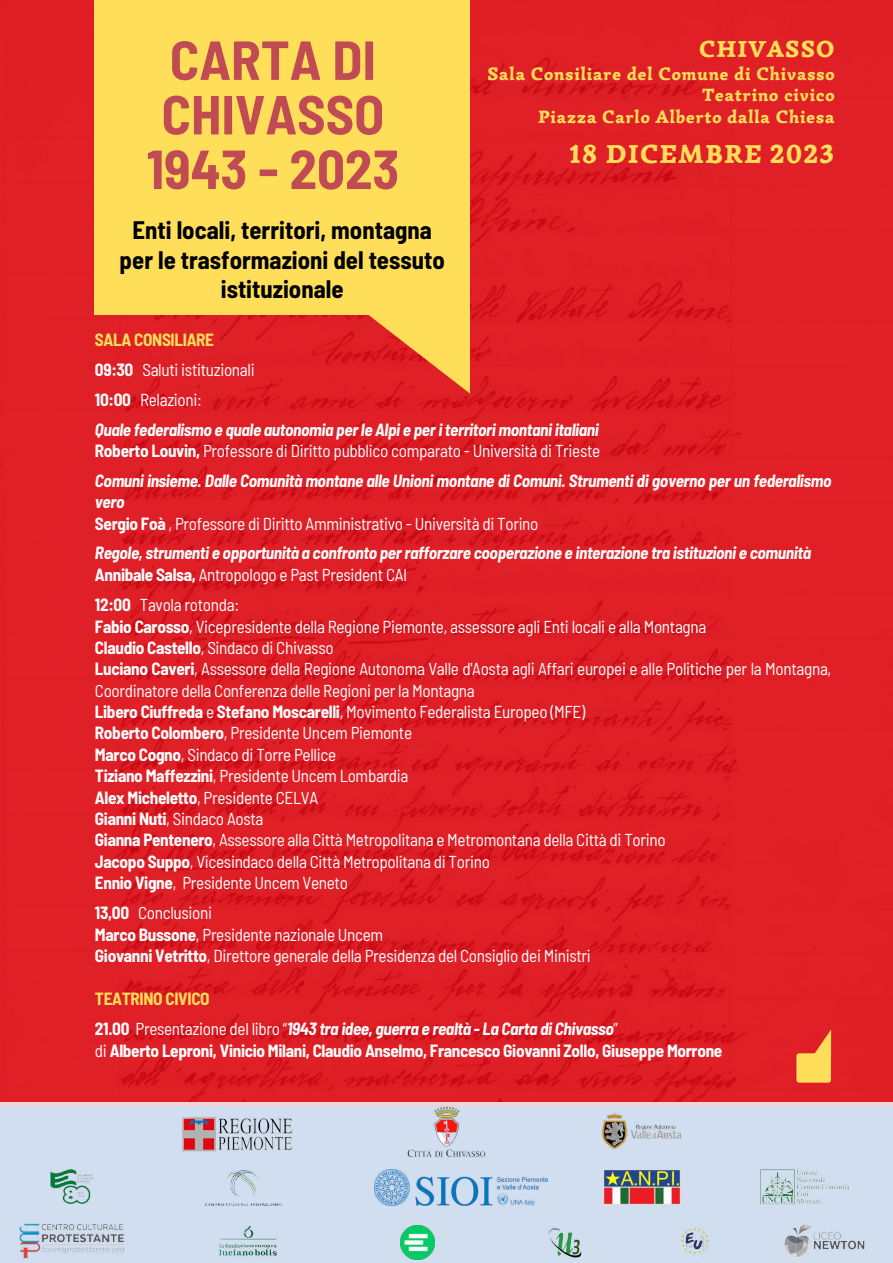
<style>
.page{position:relative;width:893px;height:1263px;background:#fff}
.page>*{position:absolute;margin:0;border:0;box-sizing:border-box;transform-origin:0 0}
.t1{font:700 semi-condensed 54.9px/54.6px "Barlow";color:#c14b52;text-align:center}
.t2{font:900 26.25px "Simonetta";letter-spacing:.05em;color:#ffde59}
.t3{font:700 semi-condensed 24.75px/29.2px "Barlow";color:#000;text-align:center}
.t4{font:900 23.4px "Simonetta";letter-spacing:.05em;color:#ffde59}
.t5{font:900 18px/21.4px "Simonetta";letter-spacing:.05em;color:#ffde59;text-align:right}
.t6{font:semi-condensed 17.25px/21.4px "Barlow";letter-spacing:-.02em;color:#fff}
.t7{font:italic 700 semi-condensed 17.25px/29.8px "Barlow";letter-spacing:-.02em;color:#fff}
.t8{font:700 semi-condensed 17.25px "Barlow";letter-spacing:-.02em;color:#fff}
.s1{font-style:normal;color:#ffde59}
.s2{font-style:normal}
.s3{font-weight:400;font-style:normal}
.s4{font-weight:700;font-style:italic}
.s5{font-weight:700}
.s6{font-weight:400}
</style>
<div class="page">
<div style="left:0;top:0;width:893px;height:1106px;background:#e01f26"></div>
<svg style="left:345px;top:315px;width:125px;height:79px"></svg>
<div style="left:0;top:1102px;width:893px;height:161px;background:#d1deef"></div>
<div style="left:796px;top:1053px;width:35px;height:30px;background:#ffde59;border-radius:3px"></div>
<svg style="left:811px;top:1030px;width:20px;height:24px"></svg>
<div style="left:94px;top:0;width:376px;height:315px;background:#ffde59"></div>
<img style="left:375px;top:1170px;width:172px;height:35px">
<img style="left:182px;top:1117px;width:110px;height:34px">
<img style="left:50px;top:1169px;width:43px;height:35px">
<img style="left:205px;top:1170px;width:77px;height:35px">
<img style="left:603px;top:1170px;width:77px;height:35px">
<img style="left:761px;top:1169px;width:88px;height:36px">
<img style="left:19px;top:1224px;width:105px;height:34px">
<img style="left:219px;top:1226px;width:58px;height:30px">
<img style="left:400px;top:1225px;width:34px;height:34px">
<img style="left:548px;top:1227px;width:33px;height:31px">
<img style="left:681px;top:1227px;width:28px;height:29px">
<img style="left:784px;top:1225px;width:81px;height:32px">
<img style="left:407px;top:1106px;width:79px;height:51px">
<img style="left:601px;top:1112px;width:80px;height:37px">
<h1 class="t1" style="left:147px;top:31px;width:254px">CARTA DI<br>CHIVASSO<br>1943 - 2023</h1>
<h3 class="t3" style="left:120px;top:215px;width:327px">Enti locali, territori, montagna per le trasformazioni del tessuto istituzionale</h3>
<h3 class="t4" style="left:699px;top:34px;width:137px">CHIVASSO</h3>
<p class="t5" style="left:487px;top:63px;width:349px">Sala Consiliare del Comune di Chivasso<br>Teatrino civico<br>Piazza Carlo Alberto dalla Chiesa</p>
<h2 class="t2" style="left:570px;top:138px;width:266px">18 DICEMBRE 2023</h2>
<p class="t7" style="left:95px;top:324px;width:505px"><span class="s1">SALA CONSILIARE<br></span><span class="s2">09:30</span> <span class="s3">Saluti istituzionali<br></span><span class="s2">10:00</span> <span class="s3">Relazioni:<br></span>Quale federalismo e quale autonomia per le Alpi e per i territori montani italiani</p>
<p class="t7" style="left:95px;top:435px;width:738px"><span class="s2">Roberto Louvin,</span> <span class="s3">Professore di Diritto pubblico comparato - Università di Trieste<br></span>Comuni insieme. Dalle Comunità montane alle Unioni montane di Comuni. Strumenti di governo per un federalismo</p>
<p class="t6" style="left:95px;top:491px;width:445px"><span class="s4">vero<br></span><span class="s5">Sergio Foà</span> , Professore di Diritto Amministrativo - Università di Torino</p>
<p class="t7" style="left:95px;top:542px;width:717px;line-height:21.4px">Regole, strumenti e opportunità a confronto per rafforzare cooperazione e interazione tra istituzioni e comunità<br><span class="s2">Annibale Salsa,</span> <span class="s3">Antropologo e Past President CAI</span></p>
<p class="t6" style="left:95px;top:593px;width:738px"><span class="s5">12:00</span> Tavola rotonda:<br><span class="s5">Fabio Carosso</span>, Vicepresidente della Regione Piemonte, assessore agli Enti locali e alla Montagna<br><span class="s5">Claudio Castello</span>, Sindaco di Chivasso<br><span class="s5">Luciano Caveri</span>, Assessore della Regione Autonoma Valle d'Aosta agli Affari europei e alle Politiche per la Montagna, Coordinatore della Conferenza delle Regioni per la Montagna<br><span class="s5">Libero Ciuffreda</span> e <span class="s5">Stefano Moscarelli</span>, Movimento Federalista Europeo (MFE)<br><span class="s5">Roberto Colombero</span>, Presidente Uncem Piemonte<br><span class="s5">Marco Cogno</span>, Sindaco di Torre Pellice<br><span class="s5">Tiziano Maffezzini</span>, Presidente Uncem Lombardia<br><span class="s5">Alex Micheletto</span>, Presidente CELVA<br><span class="s5">Gianni Nuti</span>, Sindaco Aosta<br><span class="s5">Gianna Pentenero</span>, Assessore alla Città Metropolitana e Metromontana della Città di Torino<br><span class="s5">Jacopo Suppo</span>, Vicesindaco della Città Metropolitana di Torino<br><span class="s5">Ennio Vigne</span>, Presidente Uncem Veneto</p>
<p class="t6" style="left:95px;top:902px;width:497px"><span class="s5">13,00</span> Conclusioni<br><span class="s5">Marco Bussone</span>, Presidente nazionale Uncem<br><span class="s5">Giovanni Vetritto</span>, Direttore generale della Presidenza del Consiglio dei Ministri</p>
<p class="t7" style="left:95px;top:983px;width:524px;line-height:30.4px"><span class="s1">TEATRINO CIVICO<br></span><span class="s2">21.00</span> <span class="s3">Presentazione del libro “</span>1943 tra idee, guerra e realtà - La Carta di Chivasso<span class="s3">”</span></p>
<p class="t8" style="left:95px;top:1039px;width:629px"><span class="s6">di</span> Alberto Leproni, Vinicio Milani, Claudio Anselmo, Francesco Giovanni Zollo, Giuseppe Morrone</p>
</div>
